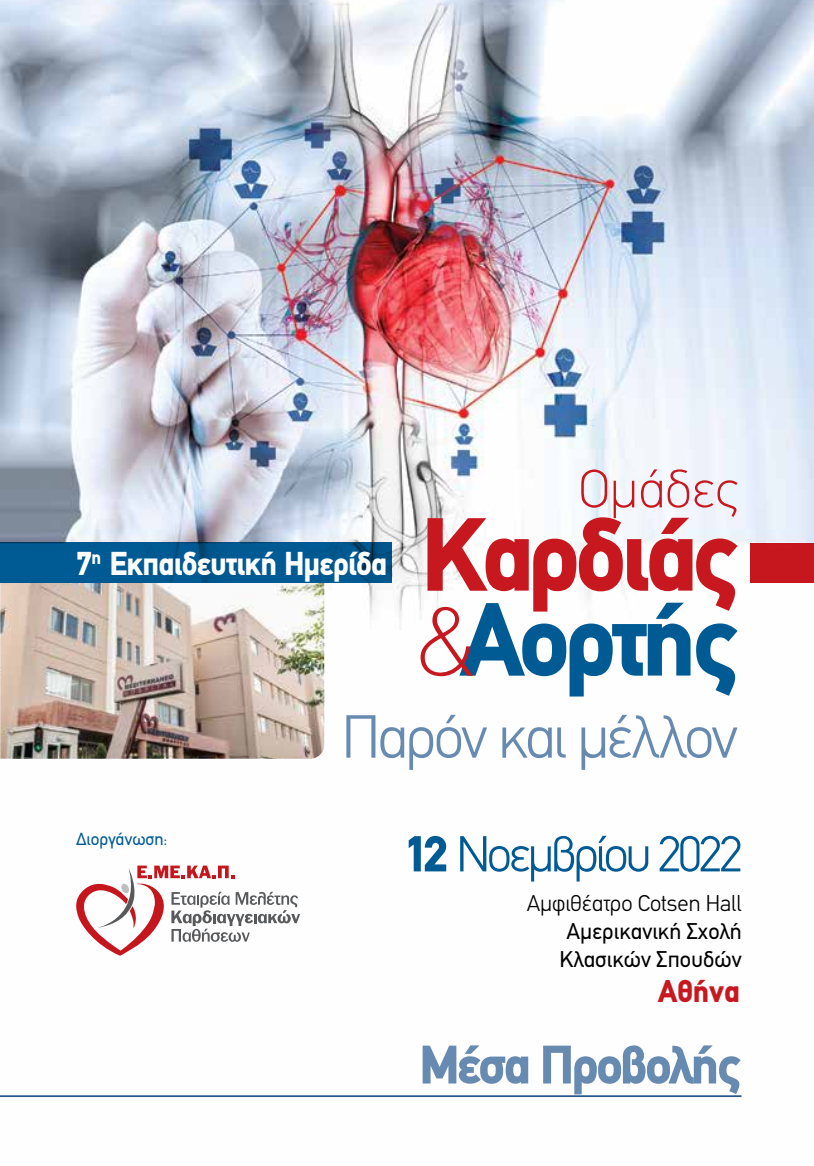
<style>
.page{position:relative;width:814px;height:1166px;background:#fff}
.page>*{position:absolute;margin:0;border:0;box-sizing:border-box;transform-origin:0 0}
.t1{font:900 104.3px "PF Din Text";letter-spacing:-.05em;color:#c7181f}
.t2{font:900 104.3px "PF Din Text";letter-spacing:-.05em;color:#005b94}
.t3{font:300 60.9px "PF Din Text";letter-spacing:-.04em;color:#678ab1}
.t4{font:900 54.43px "PF Din Text";letter-spacing:-.05em;color:#678ab1}
.t5{font:100 53.9px "PF Din Text";color:#c7181f}
.t6{font:300 50.57px "PF Din Text";letter-spacing:-.065em;color:#005b94}
.t7{font:900 33.25px "PF Din Text";letter-spacing:-.025em;color:#fff;scale:.96 1}
.t8{font:900 31.68px "PF Din Text";color:#c7181f}
.t9{font:22.93px/28.2px "PF Din Text";color:#000}
.t10{font:300 22.93px "PF Din Text";color:#000}
.t11{font:17.68px "PF Din Text";letter-spacing:-.005em;color:#005b94}
.s1{font-weight:100;font-size:98px;color:#c7181f}
.s2{font-weight:900}
</style>
<div class="page">
<img style="left:0;top:0;width:814px;height:1097px">
<div style="left:750px;top:543px;width:64px;height:40px;background:#c7181f"></div>
<hr style="left:0;top:1095px;width:741px;height:2px;background:#2a588e">
<img style="left:0;top:583px;width:324px;height:176px">
<div style="left:0;top:542px;width:392px;height:41px;background:#005b94"></div>
<svg style="left:73px;top:865px;width:227px;height:91px"></svg>
<h3 class="t7" style="left:76px;top:543px;width:325px">7<sup>η</sup> Εκπαιδευτική Ηµερίδα</h3>
<h3 class="t5" style="left:579px;top:456px;width:160px">Οµάδες</h3>
<h1 class="t1" style="left:420px;top:492px;width:319px">Καρδιάς</h1>
<h1 class="t2" style="left:416px;top:577px;width:324px"><span class="s1">&amp;</span>Αορτής</h1>
<p class="t11" style="left:76px;top:828px;width:93px">∆ιοργάνωση:</p>
<h2 class="t3" style="left:341px;top:701px;width:398px">Παρόν και µέλλον</h2>
<h3 class="t6" style="left:404px;top:824px;width:339px"><span class="s2">12</span> Νοεµβρίου 2022</h3>
<p class="t10" style="left:526px;top:889px;width:216px">Αµφιθέατρο Cotsen Hall</p>
<p class="t9" style="left:559px;top:917px;width:183px">Αµερικανική Σχολή<br>Κλασικών Σπουδών</p>
<h3 class="t8" style="left:658px;top:972px;width:83px">Αθήνα</h3>
<h3 class="t4" style="left:419px;top:1032px;width:323px">Μέσα Προβολής</h3>
</div>
